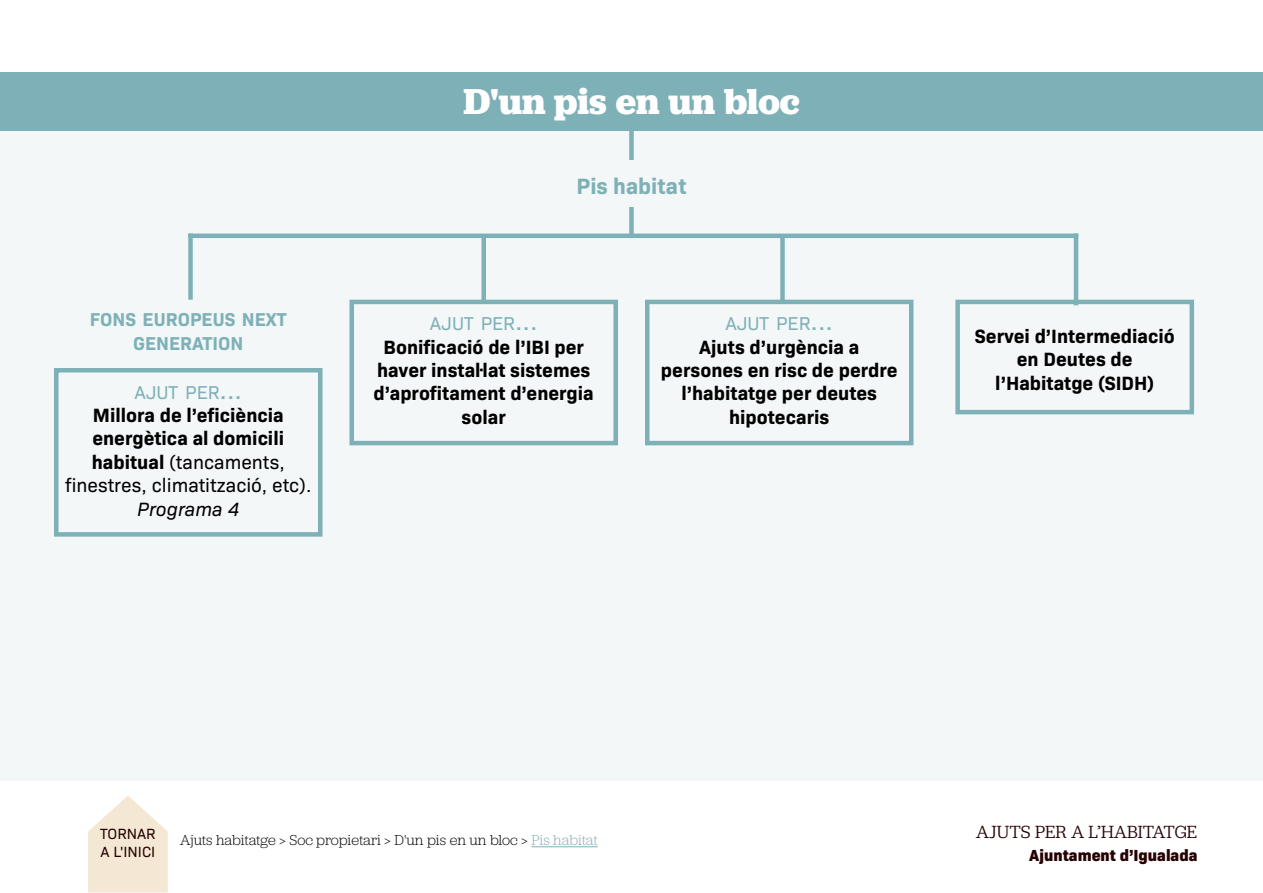
<style>
.page{position:relative;width:1263px;height:893px;background:#fff}
.page>*{position:absolute;margin:0;border:0;box-sizing:border-box;transform-origin:0 0}
.t1{font:700 37.5px "Jubilat";color:#fff}
.t2{font:700 22.5px "Bio Sans";color:#7eb1b7}
.t3{font:700 19.5px/23.4px "Bio Sans";color:#000;text-align:center}
.t4{font:italic 19.5px "Bio Sans";color:#000}
.t5{font:18.9px "Bio Sans";color:#7eb1b7}
.t6{font:700 18.9px/24px "Bio Sans";color:#7eb1b7;text-align:center}
.t7{font:18.3px "Jubilat";color:#250101}
.t8{font:800 16.35px "Bio Sans";color:#250101}
.t9{font:300 15px "Jubilat";letter-spacing:-.005em;color:#000}
.t10{font:15px/18px "Bio Sans";color:#250101}
.s1{font-size:27px}
.s2{font-weight:400}
.s3{color:#7eb1b7}
</style>
<div class="page">
<svg style="left:88px;top:796px;width:80px;height:96px"></svg>
<div style="left:0;top:73px;width:1263px;height:59px;background:#7eb1b7"></div>
<div style="left:0;top:132px;width:1263px;height:649px;background:#f3f7f8"></div>
<hr style="left:188px;top:234px;width:890px;height:4px;background:#7eb1b7">
<div style="left:188px;top:234px;width:5px;height:66px;background:#7eb1b7"></div>
<hr style="left:1074px;top:234px;width:4px;height:71px;background:#7eb1b7">
<div style="left:629px;top:123px;width:5px;height:115px;background:#7eb1b7"></div>
<div style="left:485px;top:160px;width:293px;height:47px;background:#f3f7f8"></div>
<div style="left:955px;top:300px;width:239px;height:114px;border:4px solid #7eb1b7"></div>
<div style="left:54px;top:368px;width:268px;height:169px;border:4px solid #7eb1b7"></div>
<div style="left:349px;top:300px;width:269px;height:145px;border:4px solid #7eb1b7"></div>
<div style="left:645px;top:300px;width:268px;height:145px;border:4px solid #7eb1b7"></div>
<div style="left:481px;top:236px;width:5px;height:67px;background:#7eb1b7"></div>
<div style="left:780px;top:236px;width:5px;height:67px;background:#7eb1b7"></div>
<hr style="left:531px;top:846px;width:67px;height:1px;background:#7eb1b7">
<p class="t6" style="left:90px;top:306px;width:199px">FONS EUROPEUS NEXT<br>GENERATION</p>
<p class="t5" style="left:134px;top:378px;width:109px">AJUT PER<span class="s1">...</span></p>
<p class="t3" style="left:65px;top:402px;width:248px">Millora de l’eficiència energètica al domicili habitual <span class="s2">(tancaments, finestres, climatització, etc).</span></p>
<p class="t4" style="left:137px;top:494px;width:104px">Programa 4</p>
<h1 class="t1" style="left:463px;top:77px;width:338px">D'un pis en un bloc</h1>
<p class="t2" style="left:576px;top:169px;width:111px">Pis habitat</p>
<p class="t5" style="left:430px;top:310px;width:109px">AJUT PER<span class="s1">...</span></p>
<p class="t3" style="left:374px;top:334px;width:222px">Bonificació de l’IBI per haver instal·lat sistemes d’aprofitament d’energia solar</p>
<p class="t5" style="left:725px;top:310px;width:109px">AJUT PER<span class="s1">...</span></p>
<p class="t3" style="left:661px;top:334px;width:238px">Ajuts d’urgència a persones en risc de perdre l’habitatge per deutes hipotecaris</p>
<p class="t3" style="left:975px;top:323px;width:202px">Servei d’Intermediació en Deutes de l’Habitatge (SIDH)</p>
<p class="t10" style="left:100px;top:824px;width:57px">TORNAR<br>A L'INICI</p>
<p class="t9" style="left:180px;top:831px;width:419px">Ajuts habitatge &gt; Soc propietari &gt; D'un pis en un bloc &gt; <span class="s3">Pis habitat</span></p>
<p class="t7" style="left:976px;top:821px;width:223px">AJUTS PER A L’HABITATGE</p>
<p class="t8" style="left:1029px;top:842px;width:170px">Ajuntament d’Igualada</p>
</div>
